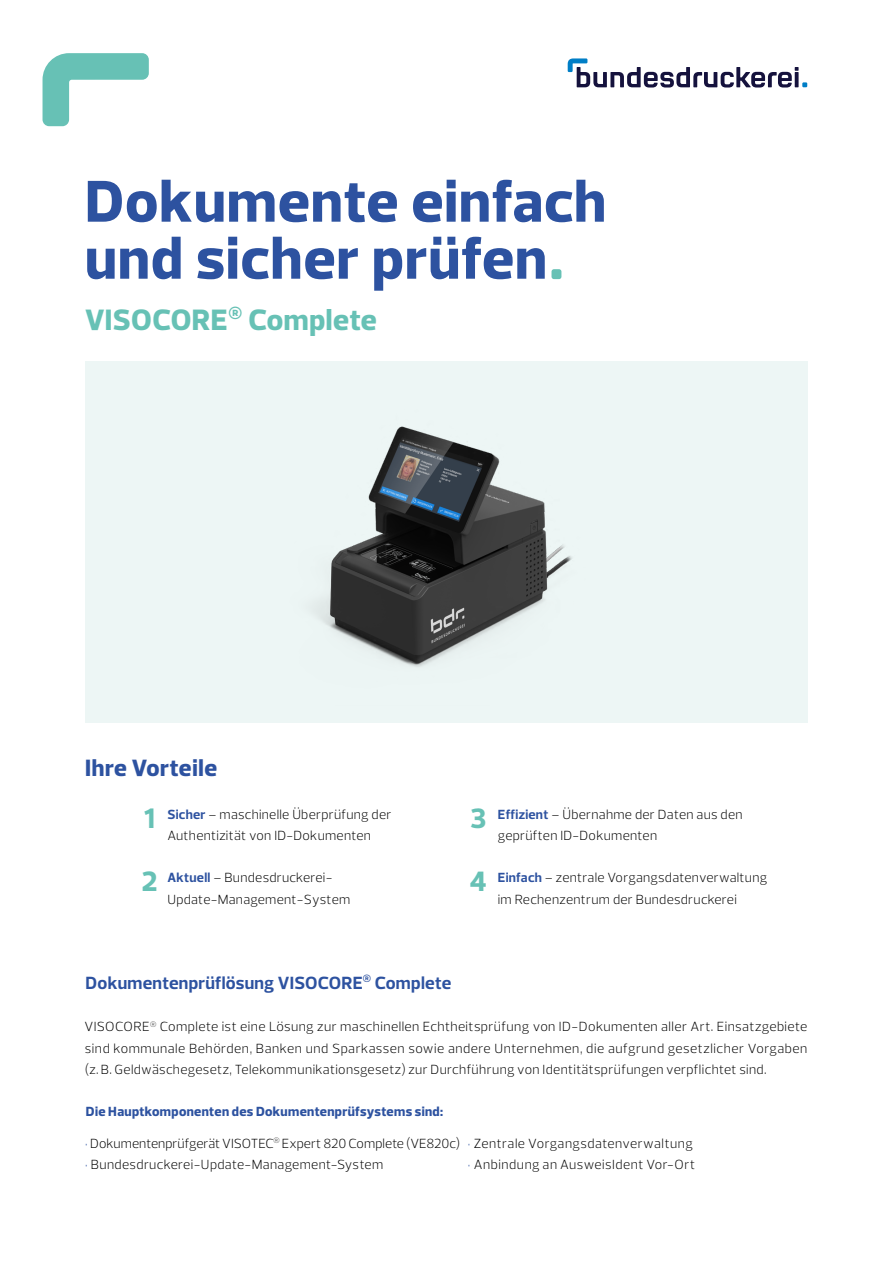
<style>
.page{position:relative;width:893px;height:1263px;background:#fff}
.page>*{position:absolute;margin:0;border:0;box-sizing:border-box;transform-origin:0 0}
.t1{font:800 60px/57px "Prelo";letter-spacing:.02em;color:#2d52a0}
.t2{font:800 30px "Prelo";letter-spacing:.02em;color:#67c1b5}
.t3{font:800 28.5px "Prelo";color:#67c1b5}
.t4{font:800 24px "Prelo";letter-spacing:.03em;color:#2d52a0}
.t5{font:700 18px "Prelo";letter-spacing:.015em;color:#2d52a0}
.t6{font:300 13.5px/21.3px "Prelo";letter-spacing:.02em;color:#000}
.t7{font:300 13.5px "Prelo";color:#000}
.t8{font:800 13.5px "Prelo";letter-spacing:.025em;color:#2d52a0}
.s1{font-weight:700;color:#2d52a0}
.s2{color:#2d52a0}
</style>
<div class="page">
<div style="left:85px;top:361px;width:723px;height:362px;background:#edf6f5"></div>
<img style="left:314px;top:426px;width:258px;height:241px">
<svg style="left:43px;top:53px;width:106px;height:73px"></svg>
<div style="left:551px;top:269px;width:10px;height:10px;background:#67c1b5;border-radius:2px"></div>
<svg style="left:568px;top:58px;width:239px;height:30px"></svg>
<h1 class="t1" style="left:85px;top:173px;width:522px">Dokumente einfach und sicher prüfen</h1>
<h2 class="t2" style="left:85px;top:301px;width:293px">VISOCORE<sup>®</sup> Complete</h2>
<h3 class="t4" style="left:85px;top:753px;width:134px">Ihre Vorteile</h3>
<h3 class="t3" style="left:144px;top:800px;width:12px">1</h3>
<p class="t6" style="left:167px;top:803px;width:226px"><span class="s1">Sicher</span> – maschinelle Überprüfung der<br>Authentizität von ID-Dokumenten</p>
<p class="t6" style="left:167px;top:867px;width:184px"><span class="s1">Aktuell</span> – Bundesdruckerei-<br>Update-Management-System</p>
<h3 class="t3" style="left:470px;top:800px;width:18px">3</h3>
<h3 class="t3" style="left:142px;top:864px;width:17px">2</h3>
<h3 class="t3" style="left:470px;top:864px;width:18px">4</h3>
<p class="t6" style="left:498px;top:803px;width:246px"><span class="s1">Effizient</span> – Übernahme der Daten aus den geprüften ID-Dokumenten</p>
<p class="t6" style="left:498px;top:867px;width:271px"><span class="s1">Einfach</span> – zentrale Vorgangsdatenverwaltung im Rechenzentrum der Bundesdruckerei</p>
<h3 class="t5" style="left:86px;top:971px;width:367px">Dokumentenprüflösung VISOCORE<sup>®</sup> Complete</h3>
<p class="t6" style="left:84px;top:1016px;width:724px;text-align:justify">VISOCORE<sup>®</sup> Complete ist eine Lösung zur maschinellen Echtheitsprüfung von ID-Dokumenten aller Art. Einsatzgebiete sind kommunale Behörden, Banken und Sparkassen sowie andere Unternehmen, die aufgrund gesetzlicher Vorgaben (z.B. Geldwäschegesetz, Telekommunikationsgesetz) zur Durchführung von Identitätsprüfungen verpflichtet sind.</p>
<p class="t8" style="left:86px;top:1103px;width:359px">Die Hauptkomponenten des Dokumentenprüfsystems sind:</p>
<p class="t7" style="left:85px;top:1135px;width:377px"><span class="s2">•</span> Dokumentenprüfgerät VISOTEC<sup>®</sup> Expert 820 Complete (VE820c)</p>
<p class="t6" style="left:85px;top:1154px;width:300px"><span class="s2">•</span> Bundesdruckerei-Update-Management-System</p>
<p class="t6" style="left:468px;top:1133px;width:227px"><span class="s2">•</span> Zentrale Vorgangsdatenverwaltung</p>
<p class="t6" style="left:468px;top:1154px;width:229px"><span class="s2">•</span> Anbindung an AusweisIdent Vor-Ort</p>
</div>
